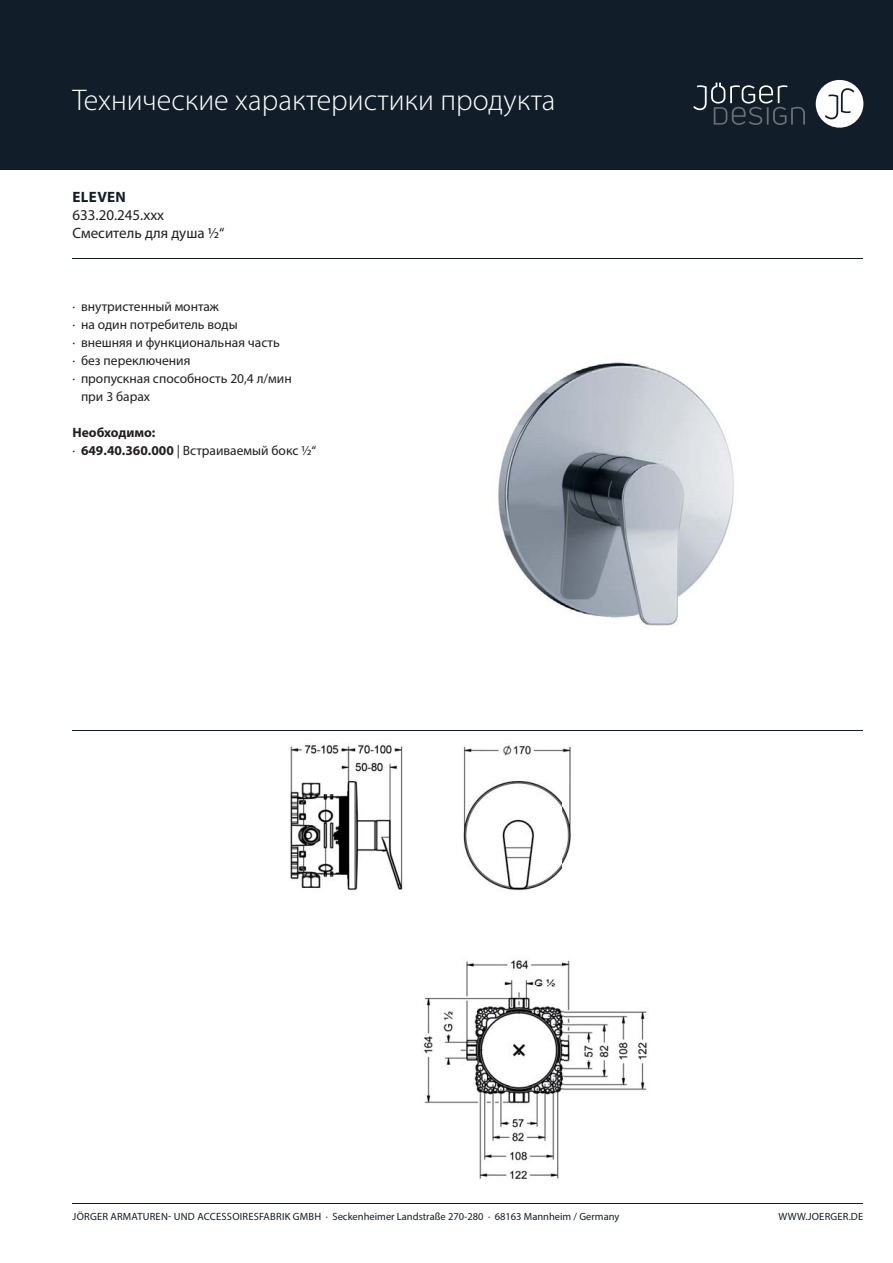
<style>
.page{position:relative;width:893px;height:1263px;background:#fff}
.page>*{position:absolute;margin:0;border:0;box-sizing:border-box;transform-origin:0 0}
.t1{font:300 30px "Myriad Pro";color:#fff}
.t2{font:15px "Myriad Pro";color:#231f20}
.t3{font:700 15px "Myriad Pro";letter-spacing:.02em;color:#111e29}
.t4{font:13.5px "Myriad Pro";color:#231f20}
.t5{font:700 13.5px/18px "Myriad Pro";color:#231f20}
.t6{font:10.5px "Myriad Pro";letter-spacing:.005em;color:#111e29}
.s1{font-weight:400}
</style>
<div class="page">
<div style="left:0;top:0;width:893px;height:169px;background:#111e29"></div>
<div style="left:816px;top:80px;width:47px;height:48px;background:#fff;border-radius:50%"></div>
<svg style="left:825px;top:88px;width:29px;height:31px"></svg>
<svg style="left:693px;top:83px;width:112px;height:42px"></svg>
<hr style="left:72px;top:1203px;width:791px;height:1px;background:#111e29">
<img style="left:498px;top:362px;width:236px;height:264px">
<hr style="left:72px;top:258px;width:791px;height:1px;background:#111e29">
<hr style="left:72px;top:730px;width:791px;height:1px;background:#111e29">
<img style="left:290px;top:744px;width:357px;height:436px">
<h1 class="t1" style="left:72px;top:89px;width:484px">Технические характеристики продукта</h1>
<p class="t3" style="left:73px;top:191px;width:55px">ELEVEN</p>
<p class="t2" style="left:72px;top:210px;width:93px">633.20.245.xxx</p>
<p class="t2" style="left:72px;top:227px;width:154px">Смеситель для душа ½“</p>
<p class="t4" style="left:72px;top:302px;width:148px">· внутристенный монтаж</p>
<p class="t4" style="left:72px;top:320px;width:167px">· на один потребитель воды</p>
<p class="t4" style="left:72px;top:338px;width:209px">· внешняя и функциональная часть</p>
<p class="t4" style="left:72px;top:356px;width:119px">· без переключения</p>
<p class="t4" style="left:72px;top:374px;width:221px">· пропускная способность 20,4 л/мин</p>
<p class="t4" style="left:81px;top:392px;width:71px">при 3 барах</p>
<p class="t5" style="left:72px;top:425px;width:245px">Необходимо:<br><span class="s1">·</span> 649.40.360.000 <span class="s1">| Встраиваемый бокс ½“</span></p>
<p class="t6" style="left:73px;top:1213px;width:548px">JÖRGER ARMATUREN- UND ACCESSOIRESFABRIK GMBH · Seckenheimer Landstraße 270-280 · 68163 Mannheim / Germany</p>
<p class="t6" style="left:778px;top:1213px;width:86px">WWW.JOERGER.DE</p>
</div>
